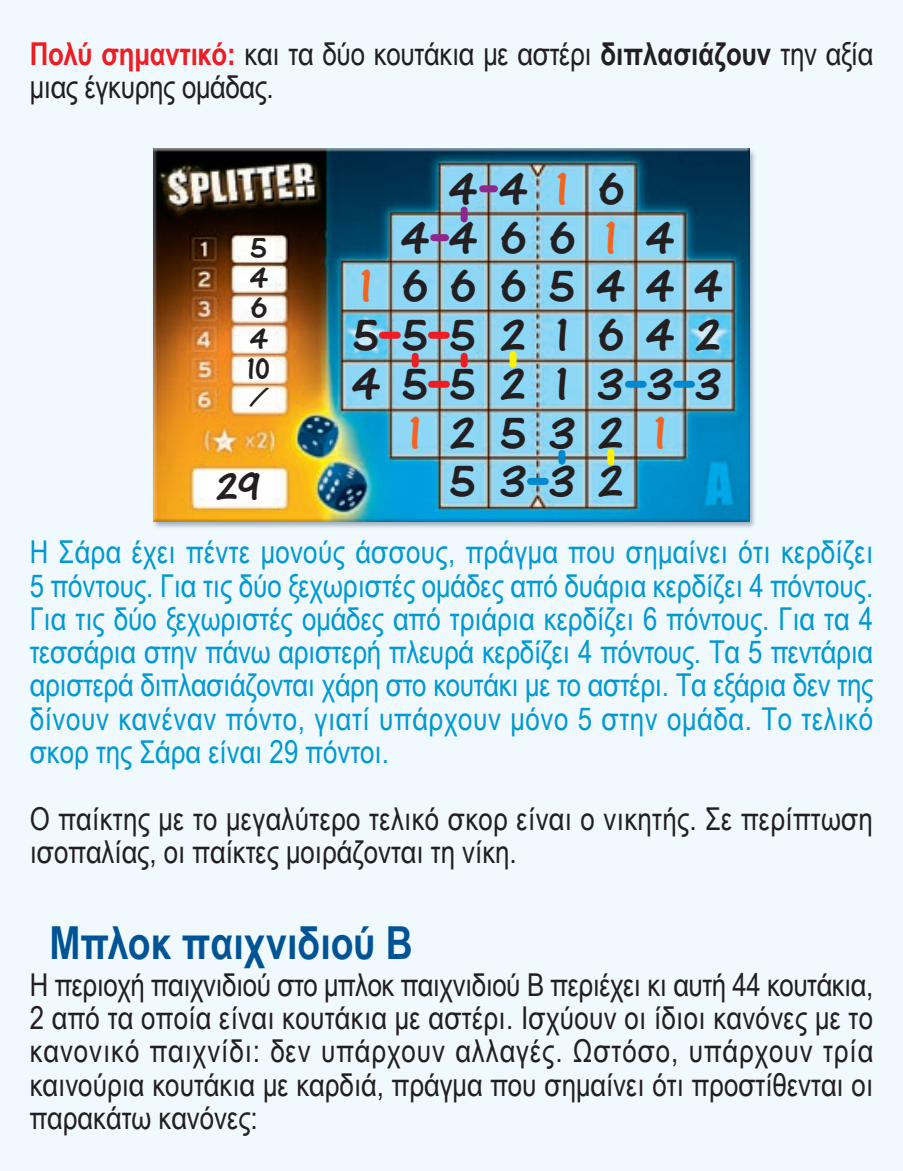
<style>
.page{position:relative;width:903px;height:1171px;background:#f0f9fd}
.page>*{position:absolute;margin:0;border:0;box-sizing:border-box;transform-origin:0 0}
.t1{font:49px "One Stroke Script Plain";color:#231f20}
.t2{font:49px "One Stroke Script Plain";color:#f36421}
.t3{font:700 45.5px "Arial Narrow";color:#005495}
.t4{font:42px "One Stroke Script Plain";color:#231f20}
.t5{font:31.5px/33.2px "Arial Narrow";color:#231f20}
.t6{font:31.5px/33.2px "Arial Narrow";letter-spacing:.01em;color:#0099d1;text-align:justify}
.t7{font:31.5px "One Stroke Script Plain";color:#231f20}
.t8{font:24.5px "One Stroke Script Plain";color:#231f20;scale:1.71 1}
.s1{font-weight:700;color:#ee1d23}
.s2{font-weight:700}
</style>
<div class="page">
<div style="left:152px;top:148px;width:604px;height:382px;background:#51657e;opacity:.5"></div>
<div style="left:152px;top:148px;width:599px;height:376px;background:#231f20;opacity:.25"></div>
<div style="left:483px;top:185px;width:11px;height:7px;background:#90268f"></div>
<div style="left:461px;top:210px;width:7px;height:9px;background:#90268f"></div>
<div style="left:434px;top:234px;width:12px;height:7px;background:#90268f"></div>
<div style="left:382px;top:332px;width:15px;height:7px;background:#ee1d23"></div>
<div style="left:431px;top:332px;width:15px;height:7px;background:#ee1d23"></div>
<div style="left:412px;top:356px;width:7px;height:8px;background:#ee1d23"></div>
<div style="left:461px;top:356px;width:7px;height:8px;background:#ee1d23"></div>
<div style="left:509px;top:354px;width:7px;height:10px;background:#fff101"></div>
<div style="left:607px;top:452px;width:7px;height:10px;background:#fff101"></div>
<div style="left:432px;top:381px;width:14px;height:7px;background:#ee1d23"></div>
<div style="left:628px;top:381px;width:15px;height:7px;background:#0089cf"></div>
<div style="left:530px;top:478px;width:15px;height:7px;background:#0089cf"></div>
<div style="left:558px;top:453px;width:7px;height:8px;background:#0089cf"></div>
<div style="left:677px;top:381px;width:14px;height:7px;background:#0089cf"></div>
<p class="t5" style="left:30px;top:36px;width:845px"><span class="s1">Πολύ σημαντικό:</span> και τα δύο κουτάκια με αστέρι <span class="s2">διπλασιάζουν</span> την αξία μιας έγκυρης ομάδας.</p>
<p class="t7" style="left:251px;top:228px;width:18px">5</p>
<p class="t7" style="left:250px;top:259px;width:20px">4</p>
<p class="t7" style="left:250px;top:289px;width:19px">6</p>
<p class="t7" style="left:250px;top:319px;width:20px">4</p>
<p class="t7" style="left:247px;top:350px;width:25px">10</p>
<p class="t8" style="left:249px;top:382px;width:14px">/</p>
<p class="t4" style="left:217px;top:461px;width:45px">29</p>
<p class="t1" style="left:449px;top:159px;width:81px">4 4</p>
<p class="t2" style="left:556px;top:159px;width:13px">1</p>
<p class="t1" style="left:598px;top:159px;width:28px">6</p>
<p class="t2" style="left:605px;top:208px;width:13px">1</p>
<p class="t1" style="left:401px;top:209px;width:78px">4 4</p>
<p class="t1" style="left:500px;top:209px;width:77px">6 6</p>
<p class="t1" style="left:646px;top:209px;width:31px">4</p>
<p class="t2" style="left:360px;top:257px;width:13px">1</p>
<p class="t1" style="left:402px;top:257px;width:76px">6 6</p>
<p class="t1" style="left:500px;top:257px;width:28px">6</p>
<p class="t1" style="left:550px;top:257px;width:175px">5 4 4 4</p>
<p class="t1" style="left:354px;top:305px;width:27px">5</p>
<p class="t1" style="left:403px;top:305px;width:27px">5</p>
<p class="t1" style="left:451px;top:305px;width:27px">5</p>
<p class="t1" style="left:501px;top:305px;width:26px">2</p>
<p class="t1" style="left:557px;top:305px;width:13px">1</p>
<p class="t1" style="left:598px;top:305px;width:125px">6 4 2</p>
<p class="t1" style="left:352px;top:355px;width:78px">4 5</p>
<p class="t1" style="left:451px;top:355px;width:27px">5</p>
<p class="t1" style="left:501px;top:355px;width:26px">2</p>
<p class="t1" style="left:557px;top:355px;width:13px">1</p>
<p class="t1" style="left:598px;top:355px;width:27px">3</p>
<p class="t1" style="left:648px;top:355px;width:27px">3</p>
<p class="t1" style="left:696px;top:355px;width:27px">3</p>
<p class="t2" style="left:409px;top:403px;width:13px">1</p>
<p class="t1" style="left:451px;top:403px;width:26px">2</p>
<p class="t1" style="left:501px;top:403px;width:27px">5</p>
<p class="t1" style="left:550px;top:403px;width:27px">3</p>
<p class="t1" style="left:599px;top:403px;width:26px">2</p>
<p class="t2" style="left:655px;top:403px;width:13px">1</p>
<p class="t1" style="left:451px;top:452px;width:27px">5</p>
<p class="t1" style="left:501px;top:452px;width:27px">3</p>
<p class="t1" style="left:550px;top:452px;width:27px">3</p>
<p class="t1" style="left:599px;top:452px;width:26px">2</p>
<p class="t6" style="left:30px;top:534px;width:845px">Η Σάρα έχει πέντε μονούς άσσους, πράγμα που σημαίνει ότι κερδίζει</p>
<p class="t6" style="left:30px;top:568px;width:845px">5 πόντους. Για τις δύο ξεχωριστές ομάδες από δυάρια κερδίζει 4 πόντους.</p>
<p class="t6" style="left:30px;top:601px;width:845px">Για τις δύο ξεχωριστές ομάδες από τριάρια κερδίζει 6 πόντους. Για τα 4 τεσσάρια στην πάνω αριστερή πλευρά κερδίζει 4 πόντους. Τα 5 πεντάρια αριστερά διπλασιάζονται χάρη στο κουτάκι με το αστέρι. Τα εξάρια δεν της δίνουν κανέναν πόντο, γιατί υπάρχουν μόνο 5 στην ομάδα. Το τελικό σκορ της Σάρα είναι 29 πόντοι.</p>
<p class="t5" style="left:30px;top:800px;width:845px">Ο παίκτης με το μεγαλύτερο τελικό σκορ είναι ο νικητής. Σε περίπτωση ισοπαλίας, οι παίκτες μοιράζονται τη νίκη.</p>
<p class="t3" style="left:50px;top:908px;width:364px">Μπλοκ παιχνιδιού Β</p>
<p class="t5" style="left:30px;top:967px;width:845px;text-align:justify">Η περιοχή παιχνιδιού στο μπλοκ παιχνιδιού Β περιέχει κι αυτή 44 κουτάκια, 2 από τα οποία είναι κουτάκια με αστέρι. Ισχύουν οι ίδιοι κανόνες με το κανονικό παιχνίδι: δεν υπάρχουν αλλαγές. Ωστόσο, υπάρχουν τρία καινούρια κουτάκια με καρδιά, πράγμα που σημαίνει ότι προστίθενται οι παρακάτω κανόνες:</p>
</div>
